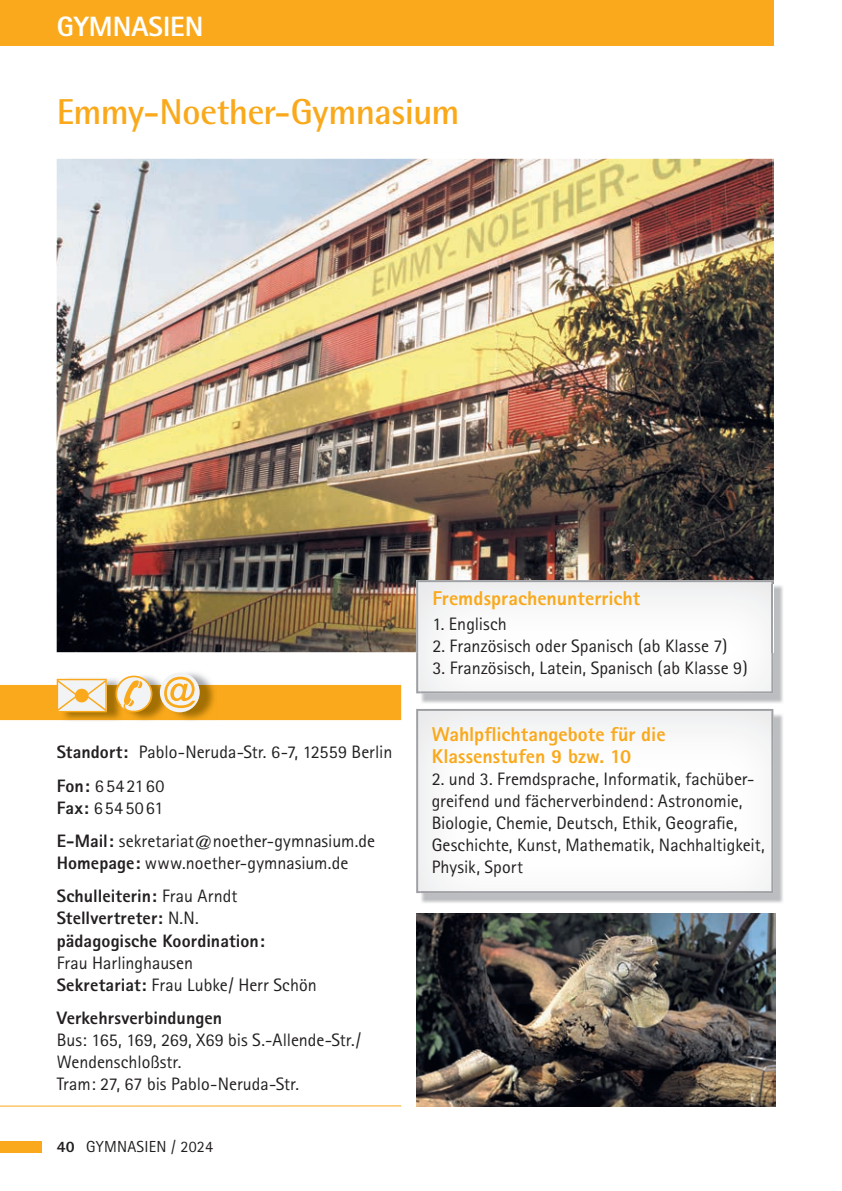
<style>
.page{position:relative;width:842px;height:1191px;background:#fff}
.page>*{position:absolute;margin:0;border:0;box-sizing:border-box;transform-origin:0 0}
.t1{font:700 36px "Rotis Semi Sans";letter-spacing:-.02em;color:#f9a91b}
.t2{font:800 28px "Rotis Sans Serif";color:#fff}
.t3{font:800 20px/22px "Rotis Sans Serif";color:#f9a91b}
.t4{font:18px/22px "Rotis Sans Serif";color:#231f20}
.t5{font:800 18px/22px "Rotis Sans Serif";letter-spacing:.005em;color:#231f20}
.t6{font:16px "Rotis Sans Serif";letter-spacing:.015em;color:#231f20}
.s1{font-weight:800}
.s2{font-weight:400}
</style>
<div class="page">
<div style="left:0;top:1141px;width:41px;height:11px;background:#f9a91b"></div>
<div style="left:0;top:0;width:774px;height:45px;background:#f9a91b"></div>
<img style="left:57px;top:159px;width:717px;height:493px">
<img style="left:420px;top:713px;width:363px;height:190px">
<img style="left:416px;top:709px;width:357px;height:184px">
<img style="left:420px;top:713px;width:353px;height:180px">
<img style="left:420px;top:585px;width:363px;height:118px">
<img style="left:416px;top:580px;width:357px;height:113px">
<div style="left:160px;top:672px;width:40px;height:40px;background:#f2f3f4;border-radius:50%"></div>
<svg style="left:0;top:675px;width:401px;height:45px"></svg>
<hr style="left:0;top:1105px;width:401px;height:1px;background:#f9a91b">
<img style="left:416px;top:913px;width:359px;height:193px">
<h2 class="t2" style="left:57px;top:9px;width:148px">GYMNASIEN</h2>
<h1 class="t1" style="left:57px;top:90px;width:404px">Emmy-Noether-Gymnasium</h1>
<p class="t4" style="left:57px;top:735px;width:337px;line-height:33.4px"><span class="s1">Standort:</span> Pablo-Neruda-Str. 6-7, 12559 Berlin<br><span class="s1">Fon:</span> 6 54 21 60</p>
<p class="t4" style="left:57px;top:791px;width:320px;line-height:33.4px"><span class="s1">Fax:</span> 6 54 50 61<br><span class="s1">E-Mail:</span> sekretariat@noether-gymnasium.de</p>
<p class="t4" style="left:57px;top:846px;width:293px;line-height:33.4px"><span class="s1">Homepage:</span> www.noether-gymnasium.de<br><span class="s1">Schulleiterin:</span> Frau Arndt</p>
<p class="t5" style="left:57px;top:907px;width:210px">Stellvertreter: <span class="s2">N.N. </span>pädagogische Koordination:</p>
<p class="t4" style="left:57px;top:951px;width:261px">Frau Harlinghausen<br><span class="s1">Sekretariat:</span> Frau Lubke/ Herr Schön</p>
<p class="t5" style="left:57px;top:1006px;width:167px">Verkehrsverbindungen</p>
<p class="t4" style="left:57px;top:1028px;width:306px">Bus: 165, 169, 269, X69 bis S.-Allende-Str./<br>Wendenschloßstr.<br>Tram: 27, 67 bis Pablo-Neruda-Str.</p>
<p class="t6" style="left:57px;top:1137px;width:158px"><span class="s1">40</span> GYMNASIEN / 2024</p>
<p class="t3" style="left:432px;top:587px;width:209px">Fremdsprachenunterricht</p>
<p class="t4" style="left:432px;top:613px;width:76px">1. Englisch</p>
<p class="t4" style="left:432px;top:635px;width:297px">2. Französisch oder Spanisch (ab Klasse 7)</p>
<p class="t4" style="left:432px;top:657px;width:317px">3. Französisch, Latein, Spanisch (ab Klasse 9)</p>
<p class="t3" style="left:432px;top:723px;width:235px">Wahlpflichtangebote für die<br>Klassenstufen 9 bzw. 10</p>
<p class="t4" style="left:432px;top:768px;width:335px">2. und 3. Fremdsprache, Informatik, fachüber&shy;greifend und fächerverbindend: Astronomie, Biologie, Chemie, Deutsch, Ethik, Geografie, Geschichte, Kunst, Mathematik, Nachhaltigkeit, Physik, Sport</p>
</div>
